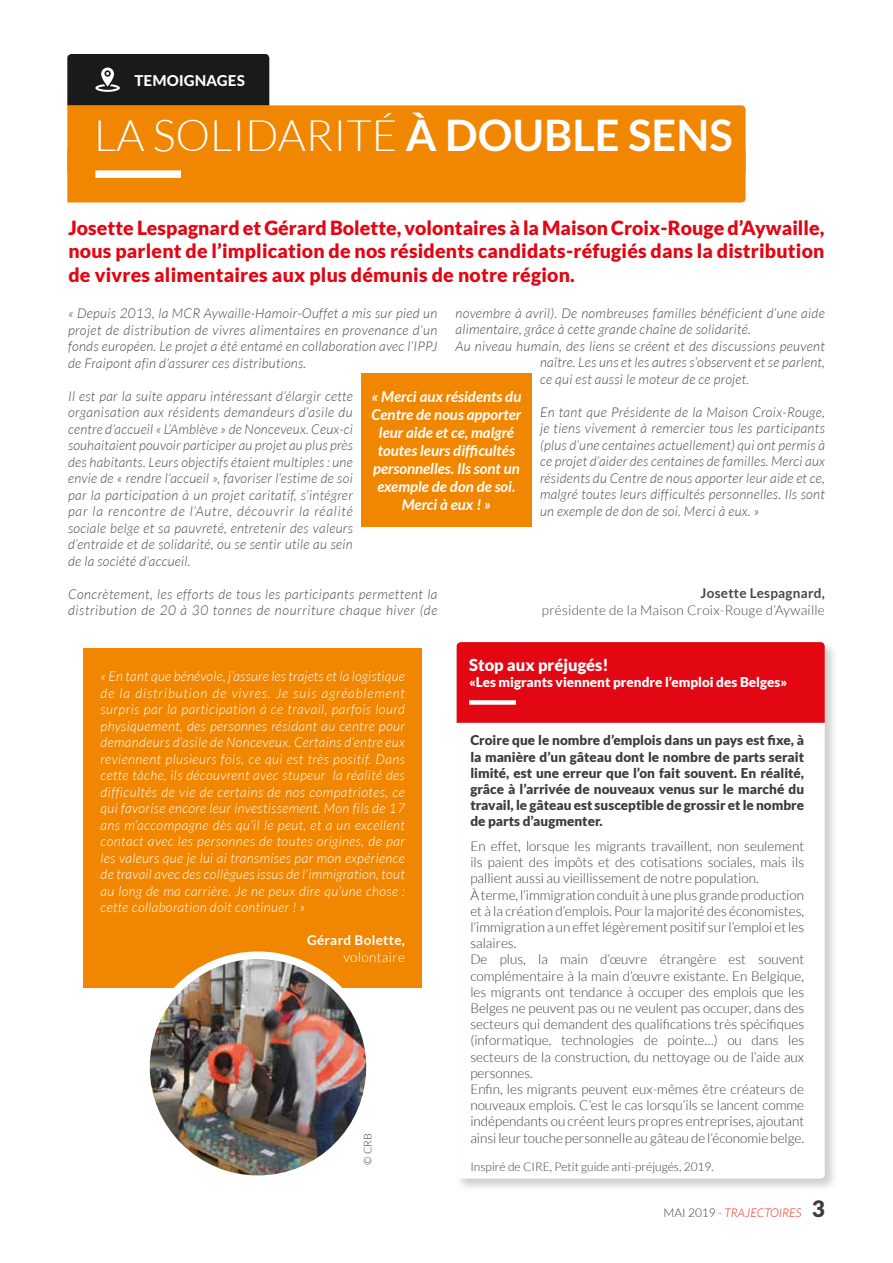
<style>
.page{position:relative;width:893px;height:1263px;background:#fff}
.page>*{position:absolute;margin:0;border:0;box-sizing:border-box;transform-origin:0 0}
.t1{font:300 43.5px "Lato";color:#fff}
.t2{font:900 19.5px/23.4px "Lato";letter-spacing:.01em;color:#e30613;text-align:justify}
.t3{font:900 16.5px "Lato";color:#fff}
.t4{font:italic 700 15px/18px "Lato";color:#fff;text-align:center}
.t5{font:800 15px "Lato";letter-spacing:.01em;color:#fff}
.t6{font:italic 300 13.5px/16.5px "Lato";letter-spacing:.02em;color:#494848;text-align:justify}
.t7{font:300 13.5px/16.2px "Lato";color:#3c3c3b}
.t8{font:italic 300 13.5px/16.5px "Lato";letter-spacing:.025em;color:#fff;text-align:justify}
.t9{font:900 13.5px/16.2px "Lato";color:#3c3c3b;text-align:justify}
.t10{font:900 13.5px "Lato";color:#fff}
.t11{font:300 13.5px "Lato";letter-spacing:.02em;color:#494848}
.t12{font:700 13.5px "Lato";letter-spacing:.02em;color:#494848}
.t13{font:700 13.5px "Lato";letter-spacing:.025em;color:#fff}
.t14{font:300 13.5px "Lato";letter-spacing:.025em;color:#fff}
.t15{font:300 12px "Lato";color:#3c3c3b}
.t16{font:italic 300 12px "Lato";color:#e6321f}
.t17{font:300 10.5px "Lato";color:#282827}
.s1{font-weight:700}
.s2{font-style:normal;color:#3c3c3b}
.s3{font-weight:900;font-style:normal;font-size:22.5px;color:#3c3c3b}
</style>
<div class="page">
<div style="left:67px;top:105px;width:679px;height:45px;background:#f18700"></div>
<div style="left:67px;top:150px;width:679px;height:52px;background:#f18700"></div>
<div style="left:67px;top:54px;width:202px;height:51px;background:#1a1a1a"></div>
<div style="left:95px;top:170px;width:86px;height:8px;background:#fff"></div>
<div style="left:84px;top:648px;width:338px;height:340px;background:#f18700"></div>
<div style="left:361px;top:373px;width:170px;height:154px;background:#f18700"></div>
<div style="left:454px;top:640px;width:385px;height:553px;background:#000;opacity:.2"></div>
<div style="left:457px;top:642px;width:368px;height:536px;background:#fff;border-radius:4px"></div>
<div style="left:457px;top:642px;width:368px;height:81px;background:#e30613"></div>
<div style="left:469px;top:700px;width:47px;height:5px;background:#fff"></div>
<img style="left:146px;top:955px;width:224px;height:224px;border-radius:112px">
<div style="left:142px;top:951px;width:232px;height:232px;border:8px solid #fff;border-radius:50%"></div>
<p class="t5" style="left:134px;top:70px;width:112px">TEMOIGNAGES</p>
<h1 class="t1" style="left:94px;top:112px;width:640px">LA SOLIDARITÉ <span class="s1">À DOUBLE SENS</span></h1>
<h2 class="t2" style="left:68px;top:215px;width:758px">Josette Lespagnard et Gérard Bolette, volontaires à la Maison Croix-Rouge d’Aywaille, nous parlent de l’implication de nos résidents candidats-réfugiés dans la distribution de vivres alimentaires aux plus démunis de notre région.</h2>
<p class="t6" style="left:455px;top:305px;width:371px">novembre à avril). De nombreuses familles bénéficient d’une aide</p>
<p class="t6" style="left:455px;top:322px;width:297px">alimentaire, grâce à cette grande chaîne de solidarité.</p>
<p class="t6" style="left:455px;top:338px;width:371px">Au niveau humain, des liens se créent et des discussions peuvent</p>
<p class="t6" style="left:540px;top:355px;width:286px">naître. Les uns et les autres s’observent et se parlent,</p>
<p class="t6" style="left:540px;top:371px;width:211px">ce qui est aussi le moteur de ce projet.</p>
<p class="t6" style="left:540px;top:404px;width:286px">En tant que Présidente de la Maison Croix-Rouge, je tiens vivement à remercier tous les participants (plus d’une centaines actuellement) qui ont permis à ce projet d’aider des centaines de familles. Merci aux résidents du Centre de nous apporter leur aide et ce, malgré toutes leurs difficultés personnelles. Ils sont un exemple de don de soi. Merci à eux. »</p>
<p class="t6" style="left:68px;top:305px;width:371px">« Depuis 2013, la MCR Aywaille-Hamoir-Ouffet a mis sur pied un projet de distribution de vivres alimentaires en provenance d’un fonds européen. Le projet a été entamé en collaboration avec l’IPPJ de Fraipont afin d’assurer ces distributions.</p>
<p class="t6" style="left:68px;top:388px;width:286px">Il est par la suite apparu intéressant d’élargir cette organisation aux résidents demandeurs d’asile du centre d’accueil « L’Amblève » de Nonceveux. Ceux-ci souhaitaient pouvoir participer au projet au plus près des habitants. Leurs objectifs étaient multiples : une envie de « rendre l’accueil », favoriser l’estime de soi par la participation à un projet caritatif, s’intégrer par la rencontre de l’Autre, découvrir la réalité sociale belge et sa pauvreté, entretenir des valeurs d’entraide et de solidarité, ou se sentir utile au sein de la société d’accueil.</p>
<p class="t6" style="left:68px;top:586px;width:371px">Concrètement, les efforts de tous les participants permettent la distribution de 20 à 30 tonnes de nourriture chaque hiver (de</p>
<p class="t4" style="left:371px;top:388px;width:151px">« Merci aux résidents du<br>Centre de nous apporter leur aide et ce, malgré toutes leurs difficultés personnelles. Ils sont un exemple de don de soi.<br>Merci à eux ! »</p>
<p class="t12" style="left:701px;top:586px;width:126px">Josette Lespagnard,</p>
<p class="t11" style="left:542px;top:603px;width:284px">présidente de la Maison Croix-Rouge d’Aywaille</p>
<p class="t8" style="left:101px;top:668px;width:306px">« En tant que bénévole, j’assure les trajets et la logistique de la distribution de vivres. Je suis agréablement surpris par la participation à ce travail, parfois lourd physiquement, des personnes résidant au centre pour demandeurs d’asile de Nonceveux. Certains d’entre eux reviennent plusieurs fois, ce qui est très positif. Dans cette tâche, ils découvrent avec stupeur la réalité des difficultés de vie de certains de nos compatriotes, ce qui favorise encore leur investissement. Mon fils de 17 ans m’accompagne dès qu’il le peut, et a un excellent contact avec les personnes de toutes origines, de par les valeurs que je lui ai transmises par mon expérience de travail avec des collègues issus de l’immigration, tout au long de ma carrière. Je ne peux dire qu’une chose : cette collaboration doit continuer ! »</p>
<p class="t13" style="left:307px;top:932px;width:99px">Gérard Bolette,</p>
<p class="t14" style="left:343px;top:949px;width:63px">volontaire</p>
<p class="t17" style="left:362px;top:1165px;width:33px;rotate:-90deg">© CRB</p>
<p class="t3" style="left:469px;top:655px;width:141px">Stop aux préjugés!</p>
<p class="t10" style="left:469px;top:674px;width:320px">«Les migrants viennent prendre l’emploi des Belges»</p>
<p class="t9" style="left:470px;top:732px;width:335px">Croire que le nombre d’emplois dans un pays est fixe, à la manière d’un gâteau dont le nombre de parts serait limité, est une erreur que l’on fait souvent. En réalité, grâce à l’arrivée de nouveaux venus sur le marché du travail, le gâteau est susceptible de grossir et le nombre de parts d’augmenter.</p>
<p class="t7" style="left:470px;top:838px;width:335px">En effet, lorsque les migrants travaillent, non seulement ils paient des impôts et des cotisations sociales, mais ils pallient aussi au vieillissement de notre population.<br>À terme, l’immigration conduit à une plus grande production et à la création d’emplois. Pour la majorité des économistes, l’immigration a un effet légèrement positif sur l’emploi et les salaires.<br>De plus, la main d’œuvre étrangère est souvent complémentaire à la main d’œuvre existante. En Belgique, les migrants ont tendance à occuper des emplois que les Belges ne peuvent pas ou ne veulent pas occuper, dans des secteurs qui demandent des qualifications très spécifiques (informatique, technologies de pointe…) ou dans les secteurs de la construction, du nettoyage ou de l’aide aux personnes.<br>Enfin, les migrants peuvent eux-mêmes être créateurs de nouveaux emplois. C’est le cas lorsqu’ils se lancent comme indépendants ou créent leurs propres entreprises, ajoutant ainsi leur touche personnelle au gâteau de l’économie belge.</p>
<p class="t15" style="left:470px;top:1161px;width:245px">Inspiré de CIRE, Petit guide anti-préjugés, 2019.</p>
<p class="t16" style="left:663px;top:1206px;width:163px"><span class="s2">MAI 2019 -</span> TRAJECTOIRES <span class="s3">3</span></p>
</div>
